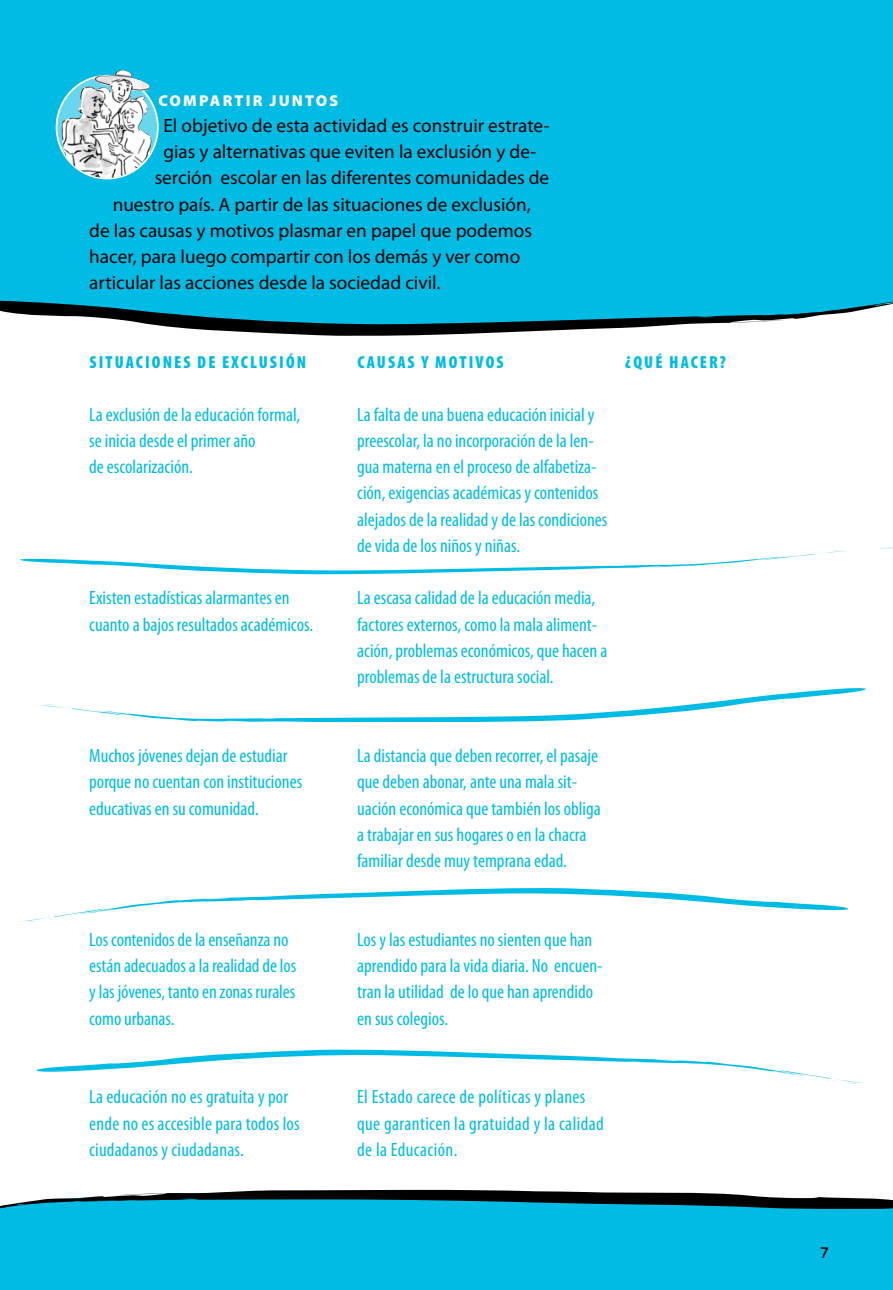
<style>
.page{position:relative;width:893px;height:1290px;background:#00bce4}
.page>*{position:absolute;margin:0;border:0;box-sizing:border-box;transform-origin:0 0}
.t1{font:condensed 19.25px/26.2px "Myriad Pro";color:#00bce4}
.t2{font:19.25px "Myriad Pro";color:#000}
.t3{font:condensed 19.25px/26.2px "Myriad Pro";letter-spacing:.02em;color:#00bce4}
.t4{font:900 condensed 17.5px "Myriad Pro";letter-spacing:.12em;color:#00bce4}
.t5{font:900 15.75px "Myriad Pro";letter-spacing:.14em;color:#fff}
</style>
<div class="page">
<div style="left:0;top:336px;width:893px;height:854px;background:#fff"></div>
<svg style="left:879px;top:548px;width:14px;height:1px"></svg>
<svg style="left:9px;top:550px;width:843px;height:24px"></svg>
<svg style="left:25px;top:1049px;width:844px;height:35px"></svg>
<svg style="left:16px;top:888px;width:843px;height:34px"></svg>
<svg style="left:33px;top:687px;width:844px;height:36px"></svg>
<svg style="left:0;top:300px;width:893px;height:36px"></svg>
<svg style="left:0;top:1190px;width:893px;height:19px"></svg>
<svg style="left:57px;top:76px;width:101px;height:103px"></svg>
<img style="left:61px;top:70px;width:91px;height:108px">
<p class="t5" style="left:158px;top:90px;width:182px">COMPARTIR JUNTOS</p>
<p class="t2" style="left:163px;top:114px;width:388px">El objetivo de esta actividad es construir estrate-</p>
<p class="t2" style="left:163px;top:140px;width:374px">gias y alternativas que eviten la exclusión y de-</p>
<p class="t2" style="left:155px;top:166px;width:396px">serción escolar en las diferentes comunidades de</p>
<p class="t2" style="left:113px;top:192px;width:420px">nuestro país. A partir de las situaciones de exclusión,</p>
<p class="t2" style="left:89px;top:219px;width:444px">de las causas y motivos plasmar en papel que podemos</p>
<p class="t2" style="left:89px;top:245px;width:432px">hacer, para luego compartir con los demás y ver como</p>
<p class="t2" style="left:89px;top:271px;width:353px">articular las acciones desde la sociedad civil.</p>
<p class="t4" style="left:89px;top:351px;width:218px">SITUACIONES DE EXCLUSIÓN</p>
<p class="t4" style="left:357px;top:351px;width:148px">CAUSAS Y MOTIVOS</p>
<p class="t4" style="left:625px;top:351px;width:102px">¿QUÉ HACER?</p>
<p class="t1" style="left:89px;top:401px;width:212px">La exclusión de la educación formal, se inicia desde el primer año<br>de escolarización.</p>
<p class="t1" style="left:357px;top:401px;width:252px">La falta de una buena educación inicial y preescolar, la no incorporación de la len&shy;gua materna en el proceso de alfabetiza&shy;ción, exigencias académicas y contenidos alejados de la realidad y de las condiciones de vida de los niños y niñas.</p>
<p class="t1" style="left:89px;top:585px;width:225px">Existen estadísticas alarmantes en cuanto a bajos resultados académicos.</p>
<p class="t1" style="left:89px;top:742px;width:214px">Muchos jóvenes dejan de estudiar porque no cuentan con instituciones educativas en su comunidad.</p>
<p class="t1" style="left:357px;top:585px;width:252px">La escasa calidad de la educación media, factores externos, como la mala aliment&shy;ación, problemas económicos, que hacen a problemas de la estructura social.</p>
<p class="t1" style="left:357px;top:742px;width:245px">La distancia que deben recorrer, el pasaje que deben abonar, ante una mala sit&shy;uación económica que también los obliga a trabajar en sus hogares o en la chacra familiar desde muy temprana edad.</p>
<p class="t1" style="left:89px;top:926px;width:208px">Los contenidos de la enseñanza no están adecuados a la realidad de los y las jóvenes, tanto en zonas rurales como urbanas.</p>
<p class="t1" style="left:357px;top:926px;width:247px">Los y las estudiantes no sienten que han aprendido para la vida diaria. No encuen&shy;tran la utilidad de lo que han aprendido en sus colegios.</p>
<p class="t1" style="left:89px;top:1083px;width:212px">La educación no es gratuita y por ende no es accesible para todos los ciudadanos y ciudadanas.</p>
<p class="t3" style="left:357px;top:1083px;width:248px">El Estado carece de políticas y planes que garanticen la gratuidad y la calidad de la Educación.</p>
</div>
